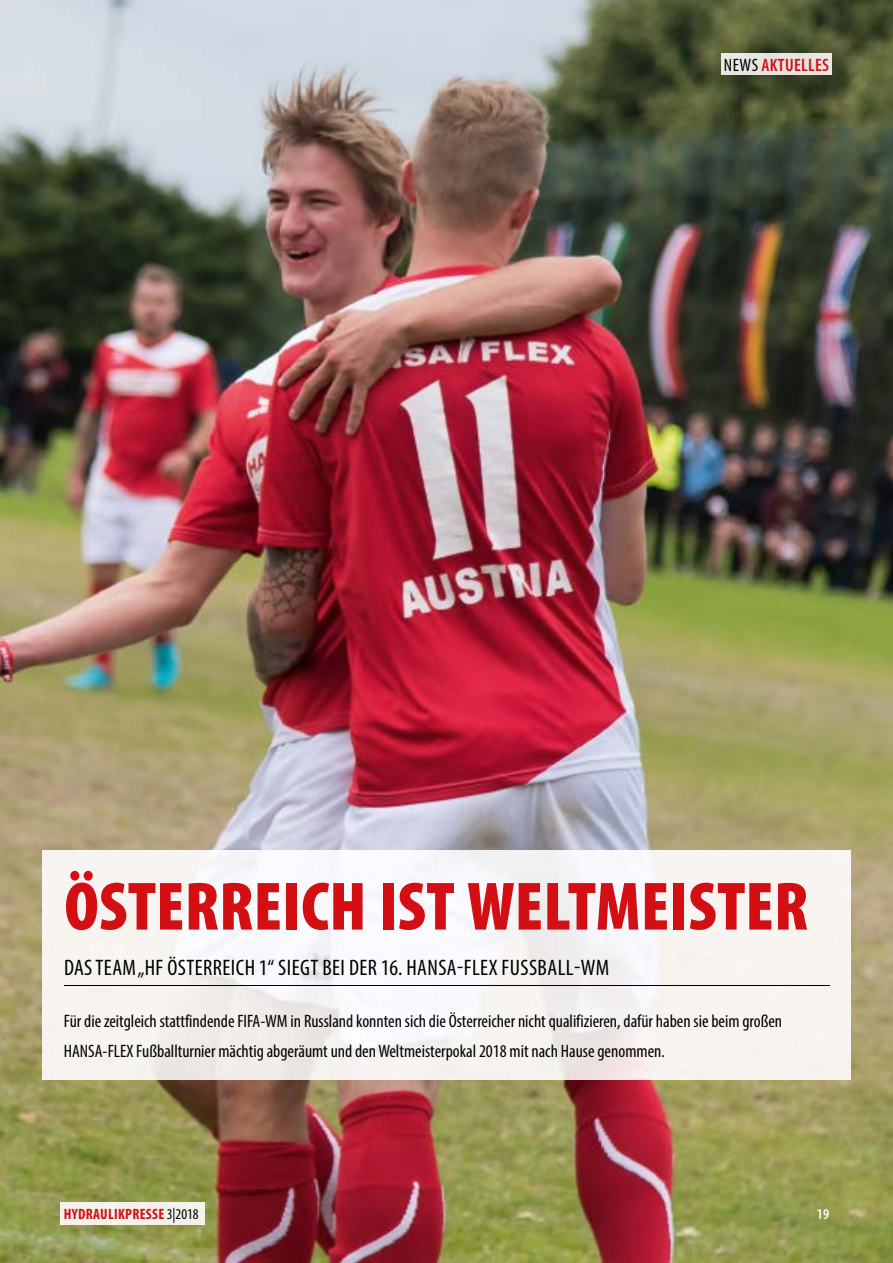
<style>
.page{position:relative;width:893px;height:1263px;background:#fff}
.page>*{position:absolute;margin:0;border:0;box-sizing:border-box;transform-origin:0 0}
.t1{font:900 condensed 69px "Myriad Pro";letter-spacing:.005em;color:#d40f14}
.t2{font:condensed 22.5px "Myriad Pro";letter-spacing:.02em;color:#000}
.t3{font:condensed 18px/30px "Myriad Pro";color:#000}
.t4{font:600 condensed 18px "Myriad Pro";letter-spacing:.02em;color:#d40f14}
.t5{font:700 condensed 15px "Myriad Pro";letter-spacing:.02em;color:#d40f14}
.t6{font:600 condensed 15px "Myriad Pro";color:#fff}
.s1{font-weight:400;color:#000}
</style>
<div class="page">
<img style="left:0;top:0;width:893px;height:1263px">
<div style="left:60px;top:1203px;width:145px;height:21px;background:#f3f3eb"></div>
<img style="left:43px;top:850px;width:807px;height:229px">
<hr style="left:64px;top:985px;width:766px;height:1px;background:#000">
<div style="left:721px;top:54px;width:110px;height:21px;background:#e5e5e0"></div>
<p class="t4" style="left:724px;top:54px;width:107px"><span class="s1">NEWS</span> AKTUELLES</p>
<h1 class="t1" style="left:64px;top:862px;width:745px">ÖSTERREICH IST WELTMEISTER</h1>
<p class="t2" style="left:64px;top:953px;width:547px">DAS TEAM „HF ÖSTERREICH 1“ SIEGT BEI DER 16. HANSA-FLEX FUSSBALL-WM</p>
<p class="t3" style="left:64px;top:1006px;width:720px">Für die zeitgleich stattfindende FIFA-WM in Russland konnten sich die Österreicher nicht qualifizieren, dafür haben sie beim großen<br>HANSA-FLEX Fußballturnier mächtig abgeräumt und den Weltmeisterpokal 2018 mit nach Hause genommen.</p>
<p class="t5" style="left:64px;top:1204px;width:136px">HYDRAULIKPRESSE<span class="s1">3|2018</span></p>
<p class="t6" style="left:817px;top:1205px;width:14px">19</p>
</div>
